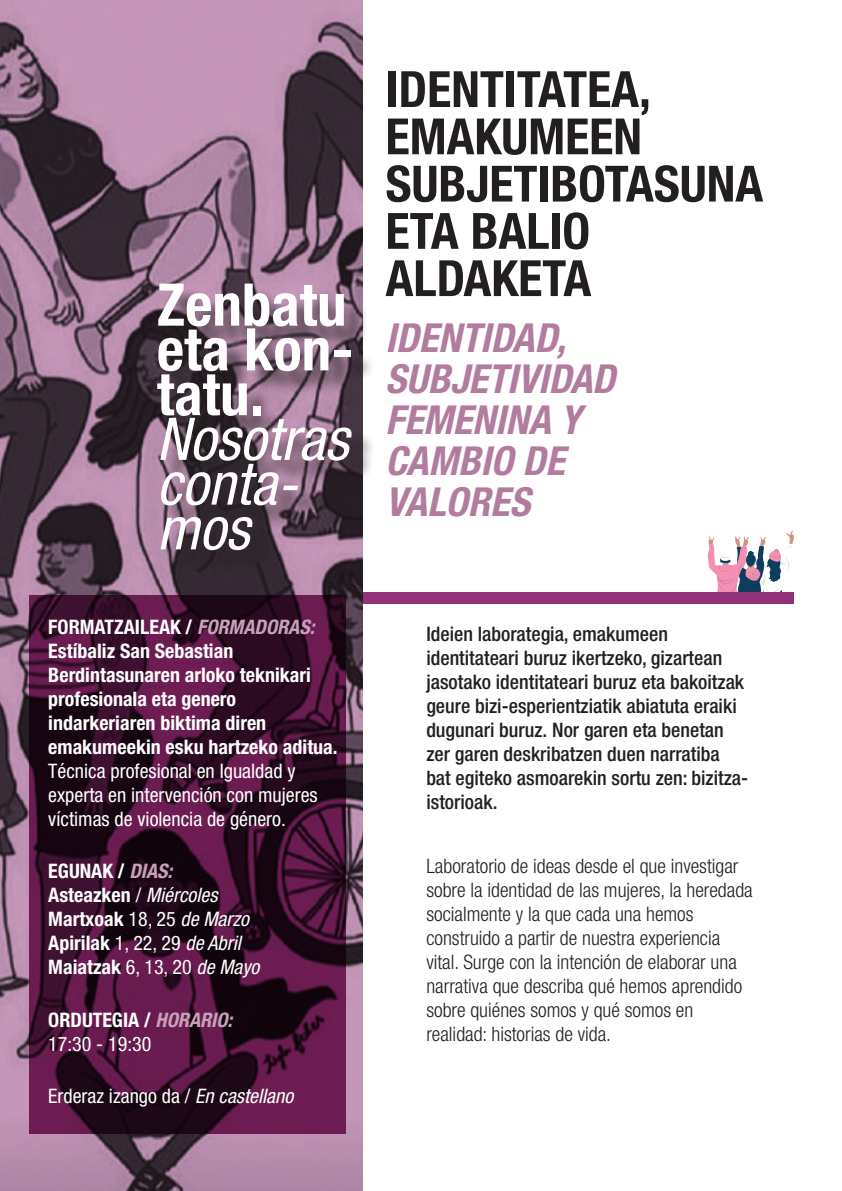
<style>
.page{position:relative;width:842px;height:1191px;background:#fff}
.page>*{position:absolute;margin:0;border:0;box-sizing:border-box;transform-origin:0 0}
.t1{font:700 condensed 58.8px/44.8px "Helvetica Neue";color:#fff;text-align:justify}
.t2{font:italic condensed 58.8px/44.8px "Helvetica Neue";color:#fff}
.t3{font:700 condensed 50px/47.2px "Helvetica Neue";color:#231f20}
.t4{font:italic 700 condensed 40px/41px "Helvetica Neue";color:#b27c9f}
.t5{font:700 condensed 20px/24px "Helvetica Neue";color:#fff}
.t6{font:300 condensed 20px/24px "Helvetica Neue";color:#231f20}
.t7{font:500 condensed 20px/24px "Helvetica Neue";color:#231f20}
.t8{font:condensed 20px/24px "Helvetica Neue";color:#fff}
.s1{font-style:italic;color:#c7a1b9}
.s2{font-weight:400}
.s3{font-weight:400;font-style:italic}
.s4{font-weight:700}
.s5{font-weight:700;font-style:italic;color:#c7a1b9}
.s6{font-style:italic}
</style>
<div class="page">
<svg style="left:0;top:0;width:363px;height:1191px;background:#886880"></svg>
<svg style="left:29px;top:595px;width:317px;height:539px;background:#3e102f"></svg>
<div style="left:161px;top:287px;width:215px;height:288px;background:#231f20;opacity:.75"></div>
<svg style="left:708px;top:530px;width:86px;height:62px"></svg>
<div style="left:363px;top:592px;width:431px;height:12px;background:#903275"></div>
<p class="t1" style="left:157px;top:281px;width:198px">Zenbatu eta kon&shy;tatu.</p>
<p class="t2" style="left:157px;top:416px;width:193px">Nosotras conta&shy;mos</p>
<p class="t5" style="left:48px;top:614px;width:291px">FORMATZAILEAK / <span class="s1">FORMADORAS:<br></span>Estíbaliz San Sebastian<br>Berdintasunaren arloko teknikari profesionala eta genero indarkeriaren biktima diren emakumeekin esku hartzeko aditua.<br><span class="s2">Técnica profesional en Igualdad y experta en intervención con mujeres víctimas de violencia de género.</span></p>
<p class="t5" style="left:48px;top:858px;width:213px">EGUNAK / <span class="s1">DIAS:<br></span>Asteazken <span class="s2">/</span> <span class="s3">Miércoles<br></span>Martxoak <span class="s2">18, 25</span> <span class="s3">de Marzo<br></span>Apirilak <span class="s2">1, 22, 29</span> <span class="s3">de Abril<br></span>Maiatzak <span class="s2">6, 13, 20</span> <span class="s3">de Mayo</span></p>
<p class="t8" style="left:48px;top:1007px;width:186px"><span class="s4">ORDUTEGIA /</span> <span class="s5">HORARIO:<br></span>17:30 - 19:30</p>
<p class="t8" style="left:48px;top:1083px;width:247px">Erderaz izango da / <span class="s6">En castellano</span></p>
<p class="t3" style="left:386px;top:65px;width:267px">IDENTITATEA,<br>EMAKUMEEN</p>
<p class="t3" style="left:386px;top:159px;width:379px">SUBJETIBOTASUNA<br>ETA BALIO</p>
<p class="t3" style="left:386px;top:254px;width:207px">ALDAKETA</p>
<p class="t4" style="left:386px;top:316px;width:231px">IDENTIDAD,<br>SUBJETIVIDAD<br>FEMENINA Y<br>CAMBIO DE<br>VALORES</p>
<p class="t7" style="left:426px;top:621px;width:323px">Ideien laborategia, emakumeen identitateari buruz ikertzeko, gizartean jasotako identitateari buruz eta bakoitzak geure bizi-esperientziatik abiatuta eraiki dugunari buruz. Nor garen eta benetan zer garen deskribatzen duen narratiba bat egiteko asmoarekin sortu zen: bizitza&shy;istorioak.</p>
<p class="t6" style="left:426px;top:854px;width:328px">Laboratorio de ideas desde el que investigar sobre la identidad de las mujeres, la heredada socialmente y la que cada una hemos construido a partir de nuestra experiencia vital. Surge con la intención de elaborar una narrativa que describa qué hemos aprendido sobre quiénes somos y qué somos en realidad: historias de vida.</p>
</div>
